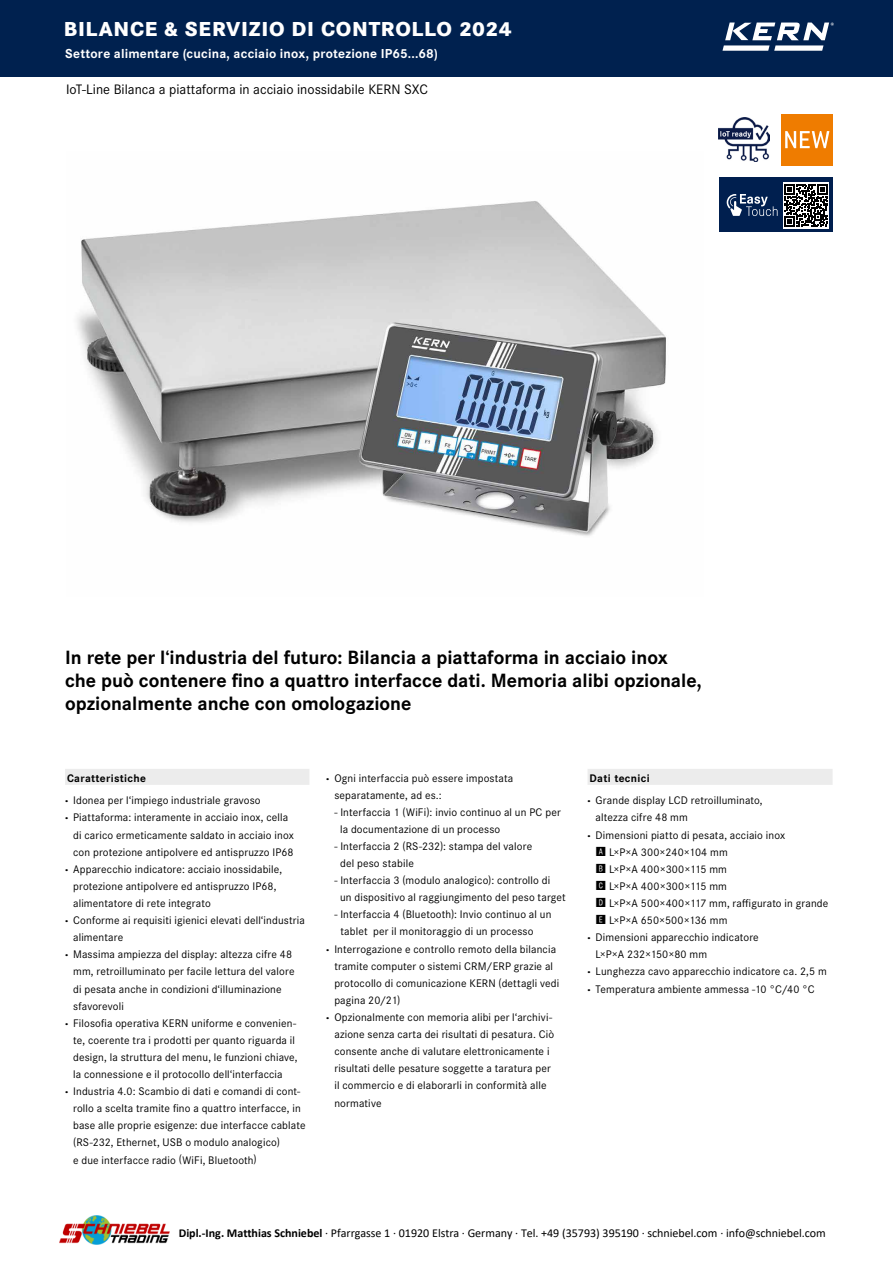
<style>
.page{position:relative;width:893px;height:1263px;background:#fff}
.page>*{position:absolute;margin:0;border:0;box-sizing:border-box;transform-origin:0 0}
.t1{font:800 21px "Corporate S Pro";letter-spacing:.035em;color:#fff}
.t2{font:700 19.95px/22.8px "Corporate S Pro";color:#000}
.t3{font:14.25px "Corporate S Pro";color:#000}
.t4{font:700 13.5px "Corporate S Pro";letter-spacing:.015em;color:#fff}
.t5{font:12px "Calibri";letter-spacing:-.005em;color:#000}
.t6{font:12px "Corporate S Pro";letter-spacing:.015em;color:#000}
.t7{font:11.4px/17.1px "Corporate S Pro";letter-spacing:.015em;color:#000}
.s1{font-weight:700}
.s2{font-weight:800}
.s3{font-family:"Square Frame Neg";font-size:12.45px}
</style>
<div class="page">
<img style="left:77px;top:201px;width:589px;height:335px">
<img style="left:718px;top:117px;width:52px;height:45px">
<div style="left:782px;top:114px;width:51px;height:51px;background:#ef7c00"></div>
<svg style="left:785px;top:131px;width:44px;height:17px"></svg>
<div style="left:65px;top:769px;width:244px;height:16px;background:#ececec"></div>
<div style="left:587px;top:769px;width:246px;height:16px;background:#ececec"></div>
<div style="left:719px;top:177px;width:114px;height:54px;background:#001f4f"></div>
<svg style="left:727px;top:194px;width:50px;height:22px"></svg>
<svg style="left:783px;top:182px;width:46px;height:46px"></svg>
<svg style="left:785px;top:184px;width:43px;height:43px;background:#585858"></svg>
<div style="left:0;top:0;width:893px;height:76px;background:#00214f"></div>
<svg style="left:722px;top:23px;width:112px;height:28px"></svg>
<img style="left:59px;top:1215px;width:111px;height:30px">
<h1 class="t1" style="left:64px;top:12px;width:449px">BILANCE &amp; SERVIZIO DI CONTROLLO 2024</h1>
<p class="t4" style="left:65px;top:43px;width:374px">Settore alimentare (cucina, acciaio inox, protezione IP65...68)</p>
<p class="t3" style="left:66px;top:79px;width:363px">IoT-Line Bilanca a piattaforma in acciaio inossidabile KERN SXC</p>
<h2 class="t2" style="left:65px;top:645px;width:638px">In rete per l‘industria del futuro: Bilancia a piattaforma in acciaio inox che può contenere fino a quattro interfacce dati. Memoria alibi opzionale, opzionalmente anche con omologazione</h2>
<p class="t7" style="left:65px;top:765px;width:197px;line-height:22.8px"><span class="s1">Caratteristiche<br></span><span class="s2">·</span> Idonea per l‘impiego industriale gravoso</p>
<p class="t7" style="left:65px;top:808px;width:225px"><span class="s2">·</span> Piattaforma: interamente in acciaio inox, cella</p>
<p class="t7" style="left:73px;top:825px;width:222px">di carico ermeticamente saldato in acciaio inox</p>
<p class="t7" style="left:73px;top:842px;width:222px">con protezione antipolvere ed antispruzzo IP68</p>
<p class="t7" style="left:65px;top:860px;width:219px"><span class="s2">·</span> Apparecchio indicatore: acciaio inossidabile,</p>
<p class="t7" style="left:73px;top:877px;width:205px">protezione antipolvere ed antispruzzo IP68,</p>
<p class="t7" style="left:73px;top:894px;width:139px">alimentatore di rete integrato</p>
<p class="t7" style="left:65px;top:911px;width:241px"><span class="s2">·</span> Conforme ai requisiti igienici elevati dell‘industria</p>
<p class="t7" style="left:73px;top:928px;width:52px">alimentare</p>
<p class="t7" style="left:65px;top:945px;width:229px"><span class="s2">·</span> Massima ampiezza del display: altezza cifre 48</p>
<p class="t7" style="left:73px;top:962px;width:223px">mm, retroilluminato per facile lettura del valore</p>
<p class="t7" style="left:73px;top:979px;width:210px">di pesata anche in condizioni d‘illuminazione</p>
<p class="t7" style="left:73px;top:996px;width:52px">sfavorevoli</p>
<p class="t7" style="left:65px;top:1013px;width:233px"><span class="s2">·</span> Filosofia operativa KERN uniforme e convenien-</p>
<p class="t7" style="left:73px;top:1031px;width:223px">te, coerente tra i prodotti per quanto riguarda il</p>
<p class="t7" style="left:73px;top:1048px;width:226px">design, la struttura del menu, le funzioni chiave,</p>
<p class="t7" style="left:73px;top:1065px;width:211px">la connessione e il protocollo dell‘interfaccia</p>
<p class="t7" style="left:65px;top:1082px;width:237px"><span class="s2">·</span> Industria 4.0: Scambio di dati e comandi di cont-</p>
<p class="t7" style="left:73px;top:1099px;width:229px">rollo a scelta tramite fino a quattro interfacce, in</p>
<p class="t7" style="left:73px;top:1116px;width:234px">base alle proprie esigenze: due interfacce cablate</p>
<p class="t7" style="left:73px;top:1133px;width:208px">(RS-232, Ethernet, USB o modulo analogico)</p>
<p class="t7" style="left:73px;top:1150px;width:185px">e due interfacce radio (WiFi, Bluetooth)</p>
<p class="t7" style="left:334px;top:768px;width:180px;text-indent:-8px"><span class="s2">·</span> Ogni interfaccia può essere impostata separatamente, ad es.:</p>
<p class="t7" style="left:340px;top:803px;width:222px;text-indent:-6px">- Interfaccia 1 (WiFi): invio continuo al un PC per la documentazione di un processo</p>
<p class="t7" style="left:340px;top:837px;width:194px;text-indent:-6px">- Interfaccia 2 (RS-232): stampa del valore del peso stabile</p>
<p class="t7" style="left:340px;top:871px;width:227px;text-indent:-6px">- Interfaccia 3 (modulo analogico): controllo di<br>un dispositivo al raggiungimento del peso target</p>
<p class="t7" style="left:334px;top:905px;width:219px">- Interfaccia 4 (Bluetooth): Invio continuo al un</p>
<p class="t7" style="left:340px;top:922px;width:195px">tablet per il monitoraggio di un processo</p>
<p class="t7" style="left:326px;top:939px;width:231px"><span class="s2">·</span> Interrogazione e controllo remoto della bilancia</p>
<p class="t7" style="left:334px;top:956px;width:220px">tramite computer o sistemi CRM/ERP grazie al</p>
<p class="t7" style="left:334px;top:974px;width:227px">protocollo di comunicazione KERN (dettagli vedi</p>
<p class="t7" style="left:334px;top:991px;width:67px">pagina 20/21)</p>
<p class="t7" style="left:326px;top:1008px;width:227px"><span class="s2">·</span> Opzionalmente con memoria alibi per l‘archivi-</p>
<p class="t7" style="left:334px;top:1025px;width:221px">azione senza carta dei risultati di pesatura. Ciò</p>
<p class="t7" style="left:334px;top:1042px;width:217px">consente anche di valutare elettronicamente i</p>
<p class="t7" style="left:334px;top:1059px;width:218px">risultati delle pesature soggette a taratura per</p>
<p class="t7" style="left:334px;top:1076px;width:214px">il commercio e di elaborarli in conformità alle</p>
<p class="t7" style="left:334px;top:1093px;width:49px">normative</p>
<p class="t7" style="left:587px;top:765px;width:177px;line-height:22.8px"><span class="s1">Dati tecnici<br></span><span class="s2">·</span> Grande display LCD retroilluminato,</p>
<p class="t7" style="left:596px;top:808px;width:94px">altezza cifre 48 mm</p>
<p class="t7" style="left:587px;top:825px;width:199px"><span class="s2">·</span> Dimensioni piatto di pesata, acciaio inox</p>
<p class="t7" style="left:596px;top:842px;width:134px"><span class="s3">A</span> L×P×A 300×240×104 mm</p>
<p class="t7" style="left:596px;top:860px;width:133px"><span class="s3">B</span> L×P×A 400×300×115 mm</p>
<p class="t7" style="left:596px;top:877px;width:133px"><span class="s3">C</span> L×P×A 400×300×115 mm</p>
<p class="t7" style="left:596px;top:894px;width:234px"><span class="s3">D</span> L×P×A 500×400×117 mm, raffigurato in grande</p>
<p class="t7" style="left:596px;top:911px;width:133px"><span class="s3">E</span> L×P×A 650×500×136 mm</p>
<p class="t7" style="left:587px;top:928px;width:173px"><span class="s2">·</span> Dimensioni apparecchio indicatore</p>
<p class="t7" style="left:596px;top:945px;width:113px">L×P×A 232×150×80 mm</p>
<p class="t7" style="left:587px;top:962px;width:241px"><span class="s2">·</span> Lunghezza cavo apparecchio indicatore ca. 2,5 m</p>
<p class="t7" style="left:587px;top:979px;width:229px"><span class="s2">·</span> Temperatura ambiente ammessa -10 °C/40 °C</p>
<p class="t5" style="left:179px;top:1228px;width:649px"><span class="s1">Dipl.-Ing. Matthias Schniebel</span> · Pfarrgasse 1 · 01920 Elstra · Germany · Tel. +49 (35793) 395190 · schniebel.com · info@schniebel.com</p>
<p class="t6" style="left:64px;top:1227px;width:650px">KERN &amp; SOHN GmbH · Ziegelei 1 · 72336 Balingen · Allemagne · Tel. +49 7433 9933 - 0 · www.kern-sohn.com · info@kern-sohn.com</p>
</div>
